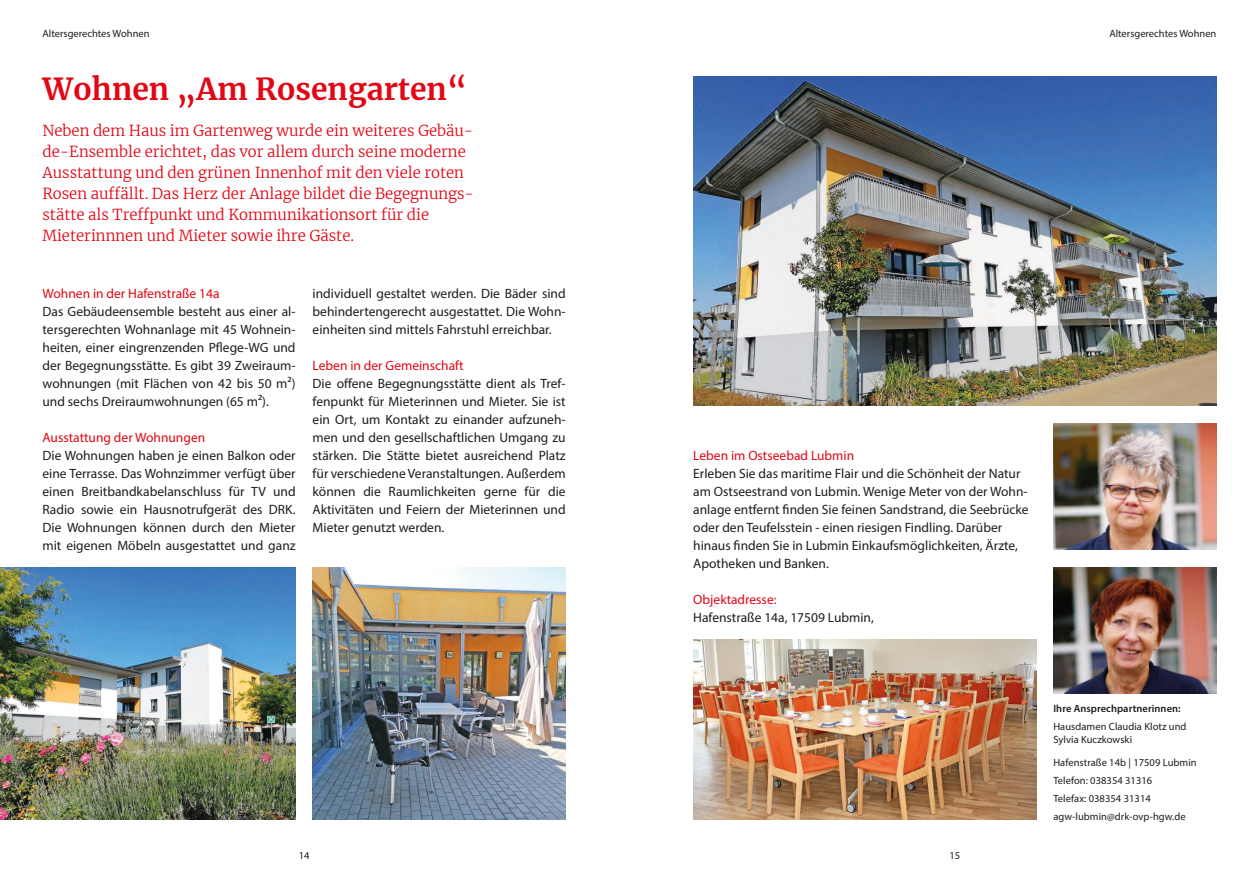
<style>
.page{position:relative;width:1259px;height:893px;background:#fff}
.page>*{position:absolute;margin:0;border:0;box-sizing:border-box;transform-origin:0 0}
.Headlinegröße_I_20_2{font:700 30px "Merriweather";color:#e30614}
.Teaser_10_14_pt{font:300 15px/21px "Merriweather";color:#e30614}
.Fließtext_9_12_pt{font:13.5px/18px "Myriad Pro";color:#1d1d1b;text-align:justify}
.Subheadline_9_12_pt{font:13.5px/18px "Myriad Pro";color:#1d1d1b}
.Subheadline_9_12_pt-2{font:13.5px "Myriad Pro";color:#e30614}
.Marginalspalte_7_9_p{font:10.5px/13.5px "Myriad Pro";letter-spacing:.005em;color:#1d1d1b}
.Marginalspalte_7_9_p-2{font:600 10.5px "Myriad Pro";letter-spacing:.005em;color:#1d1d1b}
.s1{color:#e30614}
</style>
<div class="page">
<img style="left:313px;top:568px;width:253px;height:252px">
<img style="left:693px;top:77px;width:523px;height:329px">
<img style="left:0;top:568px;width:296px;height:252px">
<img style="left:693px;top:640px;width:343px;height:180px">
<img style="left:1053px;top:424px;width:163px;height:126px">
<img style="left:1053px;top:568px;width:163px;height:126px">
<p class="Marginalspalte_7_9_p" style="left:43px;top:26px;width:109px">Altersgerechtes Wohnen</p>
<p class="Marginalspalte_7_9_p" style="left:1109px;top:26px;width:109px">Altersgerechtes Wohnen</p>
<p class="Headlinegröße_I_20_2" style="left:43px;top:68px;width:426px">Wohnen „Am Rosengarten“</p>
<p class="Teaser_10_14_pt" style="left:43px;top:119px;width:433px">Neben dem Haus im Gartenweg wurde ein weiteres Gebäu&shy;de-Ensemble erichtet, das vor allem durch seine moderne Ausstattung und den grünen Innenhof mit den viele roten Rosen auffällt. Das Herz der Anlage bildet die Begegnungs&shy;stätte als Treffpunkt und Kommunikationsort für die Mieterinnnen und Mieter sowie ihre Gäste.</p>
<p class="Subheadline_9_12_pt-2" style="left:43px;top:285px;width:179px">Wohnen in der Hafenstraße 14a</p>
<p class="Fließtext_9_12_pt" style="left:43px;top:302px;width:255px">Das Gebäudeensemble besteht aus einer al&shy;tersgerechten Wohnanlage mit 45 Wohnein&shy;heiten, einer eingrenzenden Pflege-WG und der Begegnungsstätte. Es gibt 39 Zweiraum&shy;wohnungen (mit Flächen von 42 bis 50 m²) und sechs Dreiraumwohnungen (65 m²).</p>
<p class="Subheadline_9_12_pt-2" style="left:43px;top:429px;width:164px">Ausstattung der Wohnungen</p>
<p class="Fließtext_9_12_pt" style="left:43px;top:446px;width:255px">Die Wohnungen haben je einen Balkon oder eine Terrasse. Das Wohnzimmer verfügt über einen Breitbandkabelanschluss für TV und Radio sowie ein Hausnotrufgerät des DRK.<br>Die Wohnungen können durch den Mieter mit eigenen Möbeln ausgestattet und ganz</p>
<p class="Fließtext_9_12_pt" style="left:313px;top:284px;width:254px">individuell gestaltet werden. Die Bäder sind behindertengerecht ausgestattet. Die Wohn&shy;einheiten sind mittels Fahrstuhl erreichbar.</p>
<p class="Subheadline_9_12_pt-2" style="left:313px;top:357px;width:153px">Leben in der Gemeinschaft</p>
<p class="Fließtext_9_12_pt" style="left:313px;top:374px;width:255px">Die offene Begegnungsstätte dient als Tref&shy;fenpunkt für Mieterinnen und Mieter. Sie ist ein Ort, um Kontakt zu einander aufzuneh&shy;men und den gesellschaftlichen Umgang zu stärken. Die Stätte bietet ausreichend Platz für verschiedene Veranstaltungen. Außerdem können die Raumlichkeiten gerne für die Aktivitäten und Feiern der Mieterinnen und Mieter genutzt werden.</p>
<p class="Subheadline_9_12_pt" style="left:693px;top:446px;width:337px"><span class="s1">Leben im Ostseebad Lubmin<br></span>Erleben Sie das maritime Flair und die Schönheit der Natur am Ostseestrand von Lubmin. Wenige Meter von der Wohn&shy;anlage entfernt finden Sie feinen Sandstrand, die Seebrücke oder den Teufelsstein - einen riesigen Findling. Darüber hinaus finden Sie in Lubmin Einkaufsmöglichkeiten, Ärzte, Apotheken und Banken.</p>
<p class="Subheadline_9_12_pt-2" style="left:693px;top:591px;width:85px">Objektadresse:</p>
<p class="Fließtext_9_12_pt" style="left:693px;top:608px;width:182px">Hafenstraße 14a, 17509 Lubmin,</p>
<p class="Marginalspalte_7_9_p" style="left:299px;top:849px;width:12px">14</p>
<p class="Marginalspalte_7_9_p" style="left:949px;top:849px;width:12px">15</p>
<p class="Marginalspalte_7_9_p-2" style="left:1053px;top:702px;width:129px">Ihre Ansprechpartnerinnen:</p>
<p class="Marginalspalte_7_9_p" style="left:1053px;top:719px;width:135px">Hausdamen Claudia Klotz und<br>Sylvia Kuczkowski</p>
<p class="Marginalspalte_7_9_p" style="left:1053px;top:755px;width:145px">Hafenstraße 14b | 17509 Lubmin</p>
<p class="Marginalspalte_7_9_p" style="left:1053px;top:773px;width:100px">Telefon: 038354 31316</p>
<p class="Marginalspalte_7_9_p" style="left:1053px;top:791px;width:99px">Telefax: 038354 31314</p>
<p class="Marginalspalte_7_9_p" style="left:1053px;top:809px;width:134px">agw-lubmin@drk-ovp-hgw.de</p>
</div>
